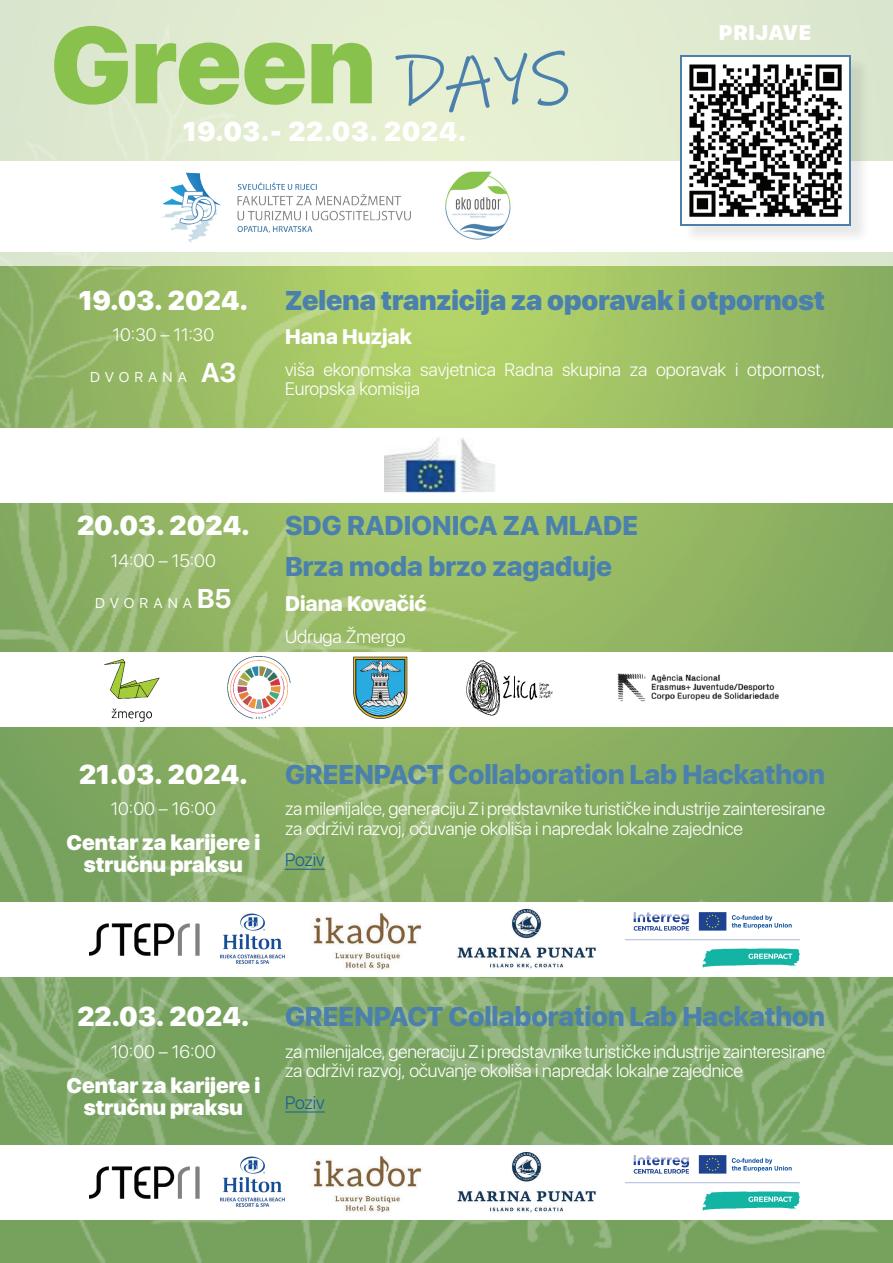
<style>
.page{position:relative;width:893px;height:1263px;background:#fff}
.page>*{position:absolute;margin:0;border:0;box-sizing:border-box;transform-origin:0 0}
.t1{font:900 108px "SFUI Display";color:#88c24c}
.t2{font:800 27px/41.1px "SFUI Display";color:#4b80ad}
.t3{font:900 27px "SFUI Display";color:#fff}
.t4{font:900 27px "SFUI Display";color:#4b80ad}
.t5{font:900 27px "SFUI Display";letter-spacing:.02em;color:#fff}
.t6{font:900 21px/22.6px "SFUI Display";color:#fff;text-align:center}
.t7{font:800 21px "SFUI Display";color:#fff}
.t8{font:900 21px "SFUI Display";letter-spacing:.03em;color:#fff}
.t9{font:300 18px/19.4px "SFUI Display";letter-spacing:-.01em;color:#fff}
.t10{font:300 18px "SFUI Display";letter-spacing:.28em;color:#fff}
.t11{font:300 18px "SFUI Display";color:#175d9e}
.s1{font-family:"Ink Free";font-weight:400;font-size:75.6px;color:#4b80ad}
.s2{font-weight:700;font-size:27px}
</style>
<div class="page">
<img style="left:0;top:266px;width:893px;height:997px">
<div style="left:0;top:0;width:893px;height:266px;background:#e2ecd0"></div>
<hr style="left:285px;top:869px;width:40px;height:1px;background:#175d9e">
<hr style="left:285px;top:1111px;width:40px;height:1px;background:#175d9e">
<div style="left:0;top:428px;width:893px;height:75px;background:#fff"></div>
<img style="left:384px;top:438px;width:111px;height:55px">
<div style="left:0;top:652px;width:893px;height:75px;background:#fff"></div>
<div style="left:0;top:902px;width:893px;height:74px;background:#fff"></div>
<div style="left:0;top:1145px;width:893px;height:75px;background:#fff"></div>
<div style="left:0;top:162px;width:893px;height:90px;background:#fff"></div>
<img style="left:161px;top:172px;width:250px;height:71px">
<img style="left:435px;top:161px;width:86px;height:79px">
<div style="left:683px;top:58px;width:186px;height:186px;background:#231f20;opacity:.1"></div>
<svg style="left:681px;top:55px;width:170px;height:171px;background:#80a5c5"></svg>
<img style="left:683px;top:58px;width:166px;height:165px">
<img style="left:466px;top:660px;width:87px;height:56px">
<img style="left:353px;top:656px;width:55px;height:63px">
<img style="left:227px;top:656px;width:64px;height:63px">
<img style="left:617px;top:673px;width:162px;height:29px">
<img style="left:104px;top:659px;width:56px;height:63px">
<img style="left:312px;top:913px;width:110px;height:57px">
<img style="left:457px;top:908px;width:139px;height:61px">
<img style="left:89px;top:923px;width:110px;height:33px">
<img style="left:220px;top:913px;width:65px;height:51px">
<img style="left:625px;top:912px;width:175px;height:56px">
<img style="left:312px;top:1156px;width:110px;height:57px">
<img style="left:457px;top:1152px;width:139px;height:61px">
<img style="left:89px;top:1166px;width:110px;height:33px">
<img style="left:220px;top:1156px;width:65px;height:51px">
<img style="left:625px;top:1155px;width:175px;height:56px">
<h1 class="t1" style="left:51px;top:3px;width:522px">Green <span class="s1">days</span></h1>
<h2 class="t5" style="left:183px;top:116px;width:285px">19.03.- 22.03. 2024.</h2>
<p class="t8" style="left:719px;top:21px;width:94px">PRIJAVE</p>
<h2 class="t3" style="left:79px;top:285px;width:171px">19.03. 2024.</h2>
<p class="t9" style="left:113px;top:326px;width:103px">10:30 – 11:30</p>
<p class="t10" style="left:90px;top:364px;width:148px">dvorana <span class="s2">A3</span></p>
<h2 class="t4" style="left:285px;top:285px;width:541px">Zelena tranzicija za oporavak i otpornost</h2>
<p class="t7" style="left:285px;top:325px;width:128px">Hana Huzjak</p>
<p class="t9" style="left:285px;top:361px;width:542px">viša ekonomska savjetnica Radna skupina za oporavak i otpornost,<br>Europska komisija</p>
<h2 class="t3" style="left:77px;top:510px;width:174px">20.03. 2024.</h2>
<p class="t9" style="left:111px;top:552px;width:106px">14:00 – 15:00</p>
<p class="t10" style="left:95px;top:589px;width:138px">dvorana<span class="s2">B5</span></p>
<h2 class="t2" style="left:285px;top:505px;width:355px">SDG RADIONICA ZA MLADE<br>Brza moda brzo zagađuje</h2>
<p class="t7" style="left:285px;top:592px;width:143px">Diana Kovačić</p>
<p class="t9" style="left:285px;top:628px;width:122px">Udruga Žmergo</p>
<h2 class="t3" style="left:79px;top:758px;width:170px">21.03. 2024.</h2>
<p class="t9" style="left:111px;top:800px;width:107px">10:00 – 16:00</p>
<p class="t6" style="left:66px;top:831px;width:195px">Centar za karijere i stručnu praksu</p>
<h2 class="t2" style="left:285px;top:754px;width:541px">GREENPACT Collaboration Lab Hackathon</h2>
<p class="t9" style="left:285px;top:800px;width:542px">za milenijalce, generaciju Z i predstavnike turističke industrije zainteresirane za održivi razvoj, očuvanje okoliša i napredak lokalne zajednice</p>
<p class="t11" style="left:285px;top:848px;width:41px">Poziv</p>
<h2 class="t3" style="left:77px;top:1001px;width:173px">22.03. 2024.</h2>
<p class="t9" style="left:111px;top:1043px;width:107px">10:00 – 16:00</p>
<p class="t6" style="left:66px;top:1074px;width:195px">Centar za karijere i stručnu praksu</p>
<h2 class="t2" style="left:285px;top:996px;width:541px">GREENPACT Collaboration Lab Hackathon</h2>
<p class="t9" style="left:285px;top:1043px;width:542px">za milenijalce, generaciju Z i predstavnike turističke industrije zainteresirane za održivi razvoj, očuvanje okoliša i napredak lokalne zajednice</p>
<p class="t11" style="left:285px;top:1090px;width:41px">Poziv</p>
</div>
